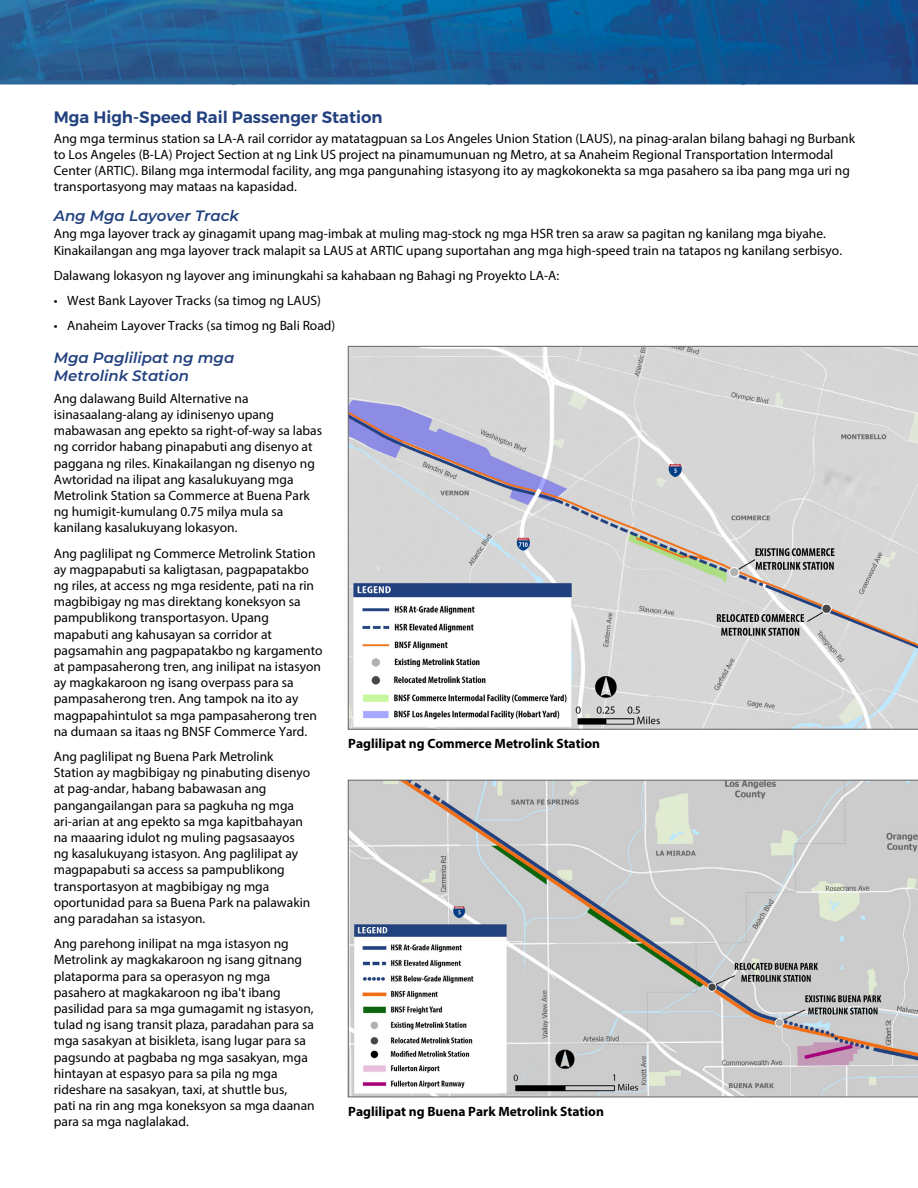
<style>
.page{position:relative;width:918px;height:1188px;background:#fff}
.page>*{position:absolute;margin:0;border:0;box-sizing:border-box;transform-origin:0 0}
.t1{font:600 16.5px "Montserrat";color:#22417e}
.t2{font:italic 600 15px/18px "Montserrat";color:#22417e}
.t3{font:13.5px/16.2px "Myriad Pro";color:#000}
.t4{font:700 13.5px "Myriad Pro";color:#000}
</style>
<div class="page">
<svg style="left:348px;top:780px;width:570px;height:317px;background:#c6c6c6"></svg>
<svg style="left:348px;top:346px;width:570px;height:384px;background:#cfcfd1"></svg>
<img style="left:0;top:0;width:224px;height:85px">
<img style="left:224px;top:0;width:258px;height:85px">
<img style="left:482px;top:0;width:258px;height:85px">
<img style="left:740px;top:0;width:178px;height:85px">
<img style="left:230px;top:82px;width:14px;height:3px">
<img style="left:486px;top:81px;width:16px;height:4px">
<img style="left:740px;top:80px;width:20px;height:5px">
<p class="t1" style="left:54px;top:107px;width:330px">Mga High-Speed Rail Passenger Station</p>
<p class="t3" style="left:54px;top:130px;width:803px">Ang mga terminus station sa LA-A rail corridor ay matatagpuan sa Los Angeles Union Station (LAUS), na pinag-aralan bilang bahagi ng Burbank to Los Angeles (B-LA) Project Section at ng Link US project na pinamumunuan ng Metro, at sa Anaheim Regional Transportation Intermodal Center (ARTIC). Bilang mga intermodal facility, ang mga pangunahing istasyong ito ay magkokonekta sa mga pasahero sa iba pang mga uri ng transportasyong may mataas na kapasidad.</p>
<p class="t2" style="left:54px;top:206px;width:186px">Ang Mga Layover Track</p>
<p class="t3" style="left:54px;top:226px;width:790px">Ang mga layover track ay ginagamit upang mag-imbak at muling mag-stock ng mga HSR tren sa araw sa pagitan ng kanilang mga biyahe.<br>Kinakailangan ang mga layover track malapit sa LAUS at ARTIC upang suportahan ang mga high-speed train na tatapos ng kanilang serbisyo.</p>
<p class="t3" style="left:54px;top:267px;width:507px">Dalawang lokasyon ng layover ang iminungkahi sa kahabaan ng Bahagi ng Proyekto LA-A:</p>
<p class="t3" style="left:54px;top:292px;width:269px">• West Bank Layover Tracks (sa timog ng LAUS)</p>
<p class="t3" style="left:54px;top:317px;width:283px">• Anaheim Layover Tracks (sa timog ng Bali Road)</p>
<p class="t2" style="left:54px;top:348px;width:182px">Mga Paglilipat ng mga<br>Metrolink Station</p>
<p class="t3" style="left:54px;top:390px;width:270px">Ang dalawang Build Alternative na isinasaalang-alang ay idinisenyo upang mabawasan ang epekto sa right-of-way sa labas ng corridor habang pinapabuti ang disenyo at paggana ng riles. Kinakailangan ng disenyo ng Awtoridad na ilipat ang kasalukuyang mga Metrolink Station sa Commerce at Buena Park ng humigit-kumulang 0.75 milya mula sa kanilang kasalukuyang lokasyon.</p>
<p class="t3" style="left:54px;top:545px;width:270px">Ang paglilipat ng Commerce Metrolink Station ay magpapabuti sa kaligtasan, pagpapatakbo ng riles, at access ng mga residente, pati na rin magbibigay ng mas direktang koneksyon sa pampublikong transportasyon. Upang mapabuti ang kahusayan sa corridor at pagsamahin ang pagpapatakbo ng kargamento at pampasaherong tren, ang inilipat na istasyon ay magkakaroon ng isang overpass para sa pampasaherong tren. Ang tampok na ito ay magpapahintulot sa mga pampasaherong tren na dumaan sa itaas ng BNSF Commerce Yard.</p>
<p class="t3" style="left:54px;top:748px;width:258px">Ang paglilipat ng Buena Park Metrolink Station ay magbibigay ng pinabuting disenyo at pag-andar, habang babawasan ang pangangailangan para sa pagkuha ng mga ari-arian at ang epekto sa mga kapitbahayan na maaaring idulot ng muling pagsasaayos ng kasalukuyang istasyon. Ang paglilipat ay magpapabuti sa access sa pampublikong transportasyon at magbibigay ng mga oportunidad para sa Buena Park na palawakin ang paradahan sa istasyon.</p>
<p class="t3" style="left:54px;top:935px;width:262px">Ang parehong inilipat na mga istasyon ng Metrolink ay magkakaroon ng isang gitnang plataporma para sa operasyon ng mga pasahero at magkakaroon ng iba't ibang pasilidad para sa mga gumagamit ng istasyon, tulad ng isang transit plaza, paradahan para sa mga sasakyan at bisikleta, isang lugar para sa pagsundo at pagbaba ng mga sasakyan, mga hintayan at espasyo para sa pila ng mga rideshare na sasakyan, taxi, at shuttle bus,<br>pati na rin ang mga koneksyon sa mga daanan para sa mga naglalakad.</p>
<p class="t4" style="left:348px;top:734px;width:253px">Paglilipat ng Commerce Metrolink Station</p>
<p class="t4" style="left:348px;top:1102px;width:257px">Paglilipat ng Buena Park Metrolink Station</p>
</div>
